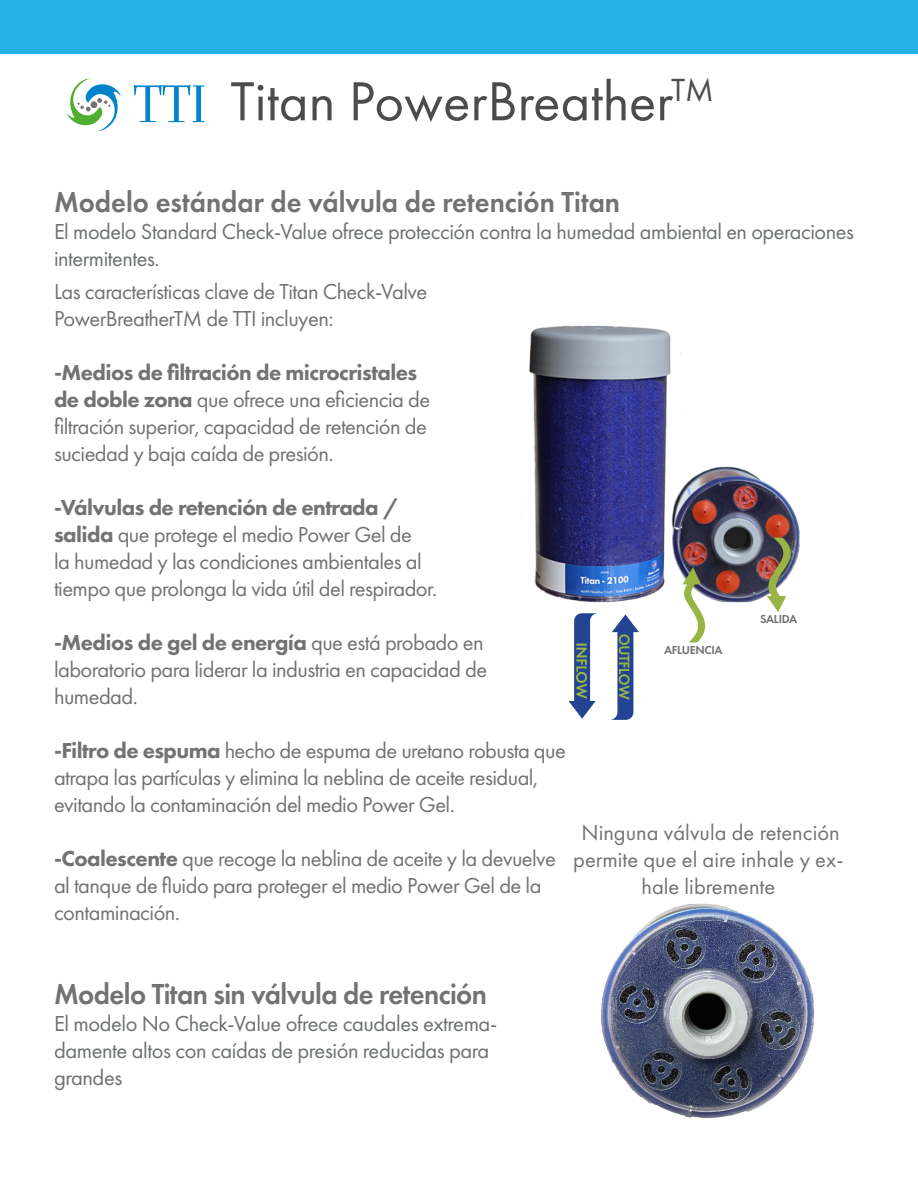
<style>
.page{position:relative;width:918px;height:1188px;background:#fff}
.page>*{position:absolute;margin:0;border:0;box-sizing:border-box;transform-origin:0 0}
.t1{font:57px "Futura PT";color:#4b4c4d}
.t2{font:600 30px "Futura PT";color:#717271;scale:.95 1}
.t3{font:600 30px "Futura PT";letter-spacing:-.02em;color:#717271;scale:.95 1}
.t4{font:22.5px/27px "Futura PT";letter-spacing:-.025em;color:#717271}
.t5{font:22.5px/27px "Futura PT";letter-spacing:-.02em;color:#6d7171}
.t6{font:22.5px/27px "Futura PT";color:#717271;text-align:center}
.t7{font:600 12px "Futura PT";letter-spacing:-.025em;color:#717271}
.s1{font-weight:800}
</style>
<div class="page">
<div style="left:0;top:0;width:918px;height:54px;background:#26b0e5"></div>
<svg style="left:67px;top:78px;width:54px;height:54px"></svg>
<svg style="left:134px;top:85px;width:71px;height:37px"></svg>
<svg style="left:610px;top:614px;width:29px;height:106px"></svg>
<svg style="left:569px;top:613px;width:28px;height:106px"></svg>
<img style="left:529px;top:325px;width:271px;height:278px">
<svg style="left:680px;top:567px;width:31px;height:75px"></svg>
<svg style="left:765px;top:538px;width:32px;height:74px"></svg>
<img style="left:601px;top:903px;width:213px;height:215px">
<p class="t1" style="left:230px;top:68px;width:485px">Titan PowerBreather<sup>TM</sup></p>
<p class="t2" style="left:54px;top:183px;width:598px">Modelo estándar de válvula de retención Titan</p>
<p class="t5" style="left:54px;top:218px;width:801px">El modelo Standard Check-Value ofrece protección contra la humedad ambiental en operaciones intermitentes.</p>
<p class="t4" style="left:54px;top:278px;width:375px">Las características clave de Titan Check-Valve<br>PowerBreatherTM de TTI incluyen:</p>
<p class="t4" style="left:54px;top:359px;width:378px"><span class="s1">-Medios de filtración de microcristales de doble zona</span> que ofrece una eficiencia de filtración superior, capacidad de retención de suciedad y baja caída de presión.</p>
<p class="t4" style="left:54px;top:494px;width:385px"><span class="s1">-Válvulas de retención de entrada / salida</span> que protege el medio Power Gel de<br>la humedad y las condiciones ambientales al tiempo que prolonga la vida útil del respirador.</p>
<p class="t4" style="left:54px;top:629px;width:435px"><span class="s1">-Medios de gel de energía</span> que está probado en laboratorio para liderar la industria en capacidad de humedad.</p>
<p class="t4" style="left:54px;top:737px;width:513px"><span class="s1">-Filtro de espuma</span> hecho de espuma de uretano robusta que atrapa las partículas y elimina la neblina de aceite residual, evitando la contaminación del medio Power Gel.</p>
<p class="t4" style="left:54px;top:845px;width:504px"><span class="s1">-Coalescente</span> que recoge la neblina de aceite y la devuelve al tanque de fluido para proteger el medio Power Gel de la contaminación.</p>
<p class="t7" style="left:664px;top:642px;width:60px">AFLUENCIA</p>
<p class="t7" style="left:760px;top:611px;width:39px">SALIDA</p>
<p class="t6" style="left:573px;top:819px;width:272px">Ninguna válvula de retención permite que el aire inhale y ex&shy;hale libremente</p>
<p class="t3" style="left:54px;top:976px;width:457px">Modelo Titan sin válvula de retención</p>
<p class="t5" style="left:54px;top:1010px;width:445px">El modelo No Check-Value ofrece caudales extrema&shy;damente altos con caídas de presión reducidas para grandes</p>
</div>
